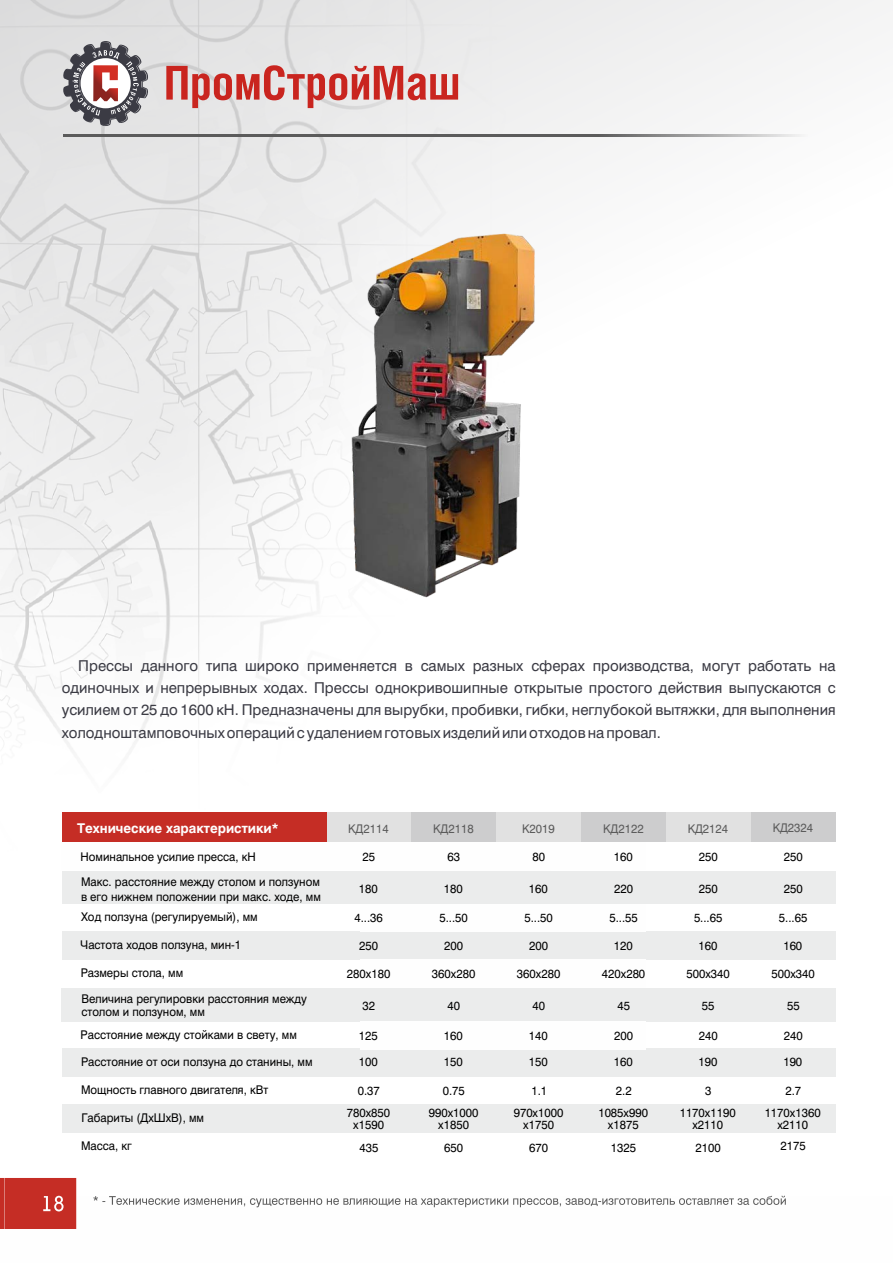
<style>
.page{position:relative;width:893px;height:1263px;background:#fff}
.page>*{position:absolute;margin:0;border:0;box-sizing:border-box;transform-origin:0 0}
.t1{font:15px/22.4px "Swiss 721 BT";color:#3b3b44;text-align:justify}
.t2{font:700 13.5px "Swiss 721 BT";color:#fefefe}
.t3{font:12px/12.5px "Swiss 721 BT";color:#000;text-align:center;scale:.96 1}
.t4{font:12px "Swiss 721 BT";color:#5b5b5b;scale:.96 1}
</style>
<div class="page">
<img style="left:0;top:0;width:893px;height:1196px">
<hr style="left:63px;top:134px;width:744px;height:2px;background:#5b5b5b">
<div style="left:0;top:1178px;width:76px;height:51px;background:#c52d25"></div>
<svg style="left:93px;top:1196px;width:693px;height:11px"></svg>
<div style="left:62px;top:988px;width:298px;height:33px;background:#ebecec"></div>
<div style="left:360px;top:988px;width:95px;height:33px;background:#ebecec"></div>
<div style="left:455px;top:988px;width:95px;height:33px;background:#ebecec"></div>
<div style="left:550px;top:988px;width:95px;height:33px;background:#ebecec"></div>
<div style="left:645px;top:988px;width:96px;height:33px;background:#ebecec"></div>
<div style="left:741px;top:988px;width:95px;height:33px;background:#ebecec"></div>
<div style="left:62px;top:932px;width:774px;height:28px;background:#ebecec"></div>
<div style="left:62px;top:1105px;width:774px;height:28px;background:#ebecec"></div>
<div style="left:62px;top:1049px;width:774px;height:28px;background:#ebecec"></div>
<div style="left:62px;top:842px;width:303px;height:28px;background:#fefefe"></div>
<div style="left:360px;top:842px;width:95px;height:28px;background:#fefefe"></div>
<div style="left:360px;top:903px;width:95px;height:29px;background:#fefefe"></div>
<div style="left:360px;top:960px;width:95px;height:28px;background:#fefefe"></div>
<div style="left:360px;top:1021px;width:95px;height:28px;background:#fefefe"></div>
<div style="left:455px;top:842px;width:95px;height:28px;background:#fefefe"></div>
<div style="left:455px;top:903px;width:95px;height:29px;background:#fefefe"></div>
<div style="left:455px;top:960px;width:95px;height:28px;background:#fefefe"></div>
<div style="left:455px;top:1021px;width:95px;height:28px;background:#fefefe"></div>
<div style="left:550px;top:842px;width:95px;height:28px;background:#fefefe"></div>
<div style="left:550px;top:903px;width:95px;height:29px;background:#fefefe"></div>
<div style="left:550px;top:960px;width:95px;height:28px;background:#fefefe"></div>
<div style="left:550px;top:1021px;width:95px;height:28px;background:#fefefe"></div>
<div style="left:411px;top:812px;width:85px;height:30px;background:#cdcdce"></div>
<div style="left:581px;top:812px;width:85px;height:30px;background:#cdcdce"></div>
<div style="left:496px;top:812px;width:85px;height:30px;background:#e1e1e1"></div>
<div style="left:666px;top:812px;width:85px;height:30px;background:#e1e1e1"></div>
<div style="left:326px;top:812px;width:85px;height:30px;background:#e1e1e1"></div>
<div style="left:62px;top:812px;width:264px;height:30px;background:#c52d25"></div>
<img style="left:304px;top:232px;width:274px;height:366px">
<div style="left:751px;top:812px;width:85px;height:30px;background:#cdcdce"></div>
<div style="left:62px;top:871px;width:774px;height:32px;background:#ebecec"></div>
<svg style="left:166px;top:65px;width:292px;height:43px"></svg>
<svg style="left:63px;top:41px;width:86px;height:85px"></svg>
<p class="t1" style="left:62px;top:655px;width:775px;text-indent:17px">Прессы данного типа широко применяется в самых разных сферах производства, могут работать на одиночных и непрерывных ходах. Прессы однокривошипные открытые простого действия выпускаются с усилием от 25 до 1600 кН. Предназначены для вырубки, пробивки, гибки, неглубокой вытяжки, для выполнения холодноштамповочных операций с удалением готовых изделий или отходов на провал.</p>
<p class="t2" style="left:77px;top:823px;width:203px">Технические характеристики*</p>
<p class="t4" style="left:348px;top:823px;width:44px">КД2114</p>
<p class="t4" style="left:433px;top:823px;width:44px">КД2118</p>
<p class="t4" style="left:522px;top:823px;width:35px">К2019</p>
<p class="t4" style="left:603px;top:823px;width:44px">КД2122</p>
<p class="t4" style="left:688px;top:823px;width:44px">КД2124</p>
<p class="t4" style="left:773px;top:822px;width:44px">КД2324</p>
<p class="t3" style="left:81px;top:851px;width:184px">Номинальное усилие пресса, кН</p>
<p class="t3" style="left:362px;top:851px;width:15px">25</p>
<p class="t3" style="left:447px;top:851px;width:15px">63</p>
<p class="t3" style="left:532px;top:851px;width:15px">80</p>
<p class="t3" style="left:614px;top:851px;width:21px">160</p>
<p class="t3" style="left:699px;top:851px;width:21px">250</p>
<p class="t3" style="left:784px;top:851px;width:21px">250</p>
<p class="t3" style="left:81px;top:875px;width:251px;line-height:15.6px;text-align:left">Макс. расстояние между столом и ползуном в его нижнем положении при макс. ходе, мм</p>
<p class="t3" style="left:359px;top:883px;width:21px">180</p>
<p class="t3" style="left:444px;top:883px;width:21px">180</p>
<p class="t3" style="left:529px;top:883px;width:21px">160</p>
<p class="t3" style="left:614px;top:883px;width:21px">220</p>
<p class="t3" style="left:699px;top:883px;width:21px">250</p>
<p class="t3" style="left:784px;top:883px;width:21px">250</p>
<p class="t3" style="left:81px;top:911px;width:186px">Ход ползуна (регулируемый), мм</p>
<p class="t3" style="left:81px;top:939px;width:169px">Частота ходов ползуна, мин-1</p>
<p class="t3" style="left:81px;top:961px;width:237px;line-height:26px;text-align:left">Размеры стола, мм<br>Величина регулировки расстояния между</p>
<p class="t3" style="left:81px;top:1001px;width:227px;line-height:23px;text-align:left">столом и ползуном, мм<br>Расстояние между стойками в свету, мм</p>
<p class="t3" style="left:354px;top:913px;width:31px">4...36</p>
<p class="t3" style="left:359px;top:941px;width:21px">250</p>
<p class="t3" style="left:347px;top:969px;width:47px">280x180</p>
<p class="t3" style="left:363px;top:1000px;width:15px">32</p>
<p class="t3" style="left:359px;top:1030px;width:21px">125</p>
<p class="t3" style="left:439px;top:913px;width:31px">5...50</p>
<p class="t3" style="left:444px;top:941px;width:21px">200</p>
<p class="t3" style="left:432px;top:969px;width:47px">360x280</p>
<p class="t3" style="left:447px;top:1000px;width:15px">40</p>
<p class="t3" style="left:444px;top:1030px;width:21px">160</p>
<p class="t3" style="left:524px;top:913px;width:31px">5...50</p>
<p class="t3" style="left:529px;top:941px;width:21px">200</p>
<p class="t3" style="left:517px;top:969px;width:47px">360x280</p>
<p class="t3" style="left:532px;top:1000px;width:15px">40</p>
<p class="t3" style="left:529px;top:1030px;width:21px">140</p>
<p class="t3" style="left:609px;top:913px;width:31px">5...55</p>
<p class="t3" style="left:614px;top:941px;width:21px">120</p>
<p class="t3" style="left:602px;top:969px;width:47px">420x280</p>
<p class="t3" style="left:617px;top:1000px;width:15px">45</p>
<p class="t3" style="left:614px;top:1030px;width:21px">200</p>
<p class="t3" style="left:694px;top:913px;width:31px">5...65</p>
<p class="t3" style="left:698px;top:941px;width:21px">160</p>
<p class="t3" style="left:686px;top:969px;width:47px">500x340</p>
<p class="t3" style="left:702px;top:1000px;width:15px">55</p>
<p class="t3" style="left:699px;top:1030px;width:21px">240</p>
<p class="t3" style="left:779px;top:913px;width:31px">5...65</p>
<p class="t3" style="left:783px;top:941px;width:21px">160</p>
<p class="t3" style="left:771px;top:969px;width:47px">500x340</p>
<p class="t3" style="left:787px;top:1000px;width:15px">55</p>
<p class="t3" style="left:784px;top:1030px;width:21px">240</p>
<p class="t3" style="left:81px;top:1057px;width:243px">Расстояние от оси ползуна до станины, мм</p>
<p class="t3" style="left:359px;top:1057px;width:21px">100</p>
<p class="t3" style="left:444px;top:1057px;width:21px">150</p>
<p class="t3" style="left:529px;top:1057px;width:21px">150</p>
<p class="t3" style="left:614px;top:1057px;width:21px">160</p>
<p class="t3" style="left:698px;top:1057px;width:21px">190</p>
<p class="t3" style="left:783px;top:1057px;width:21px">190</p>
<p class="t3" style="left:81px;top:1085px;width:197px">Мощность главного двигателя, кВт</p>
<p class="t3" style="left:358px;top:1086px;width:25px">0.37</p>
<p class="t3" style="left:443px;top:1086px;width:25px">0.75</p>
<p class="t3" style="left:531px;top:1086px;width:18px">1.1</p>
<p class="t3" style="left:616px;top:1086px;width:18px">2.2</p>
<p class="t3" style="left:705px;top:1086px;width:8px">3</p>
<p class="t3" style="left:785px;top:1086px;width:18px">2.7</p>
<p class="t3" style="left:81px;top:1113px;width:129px">Габариты (ДхШхВ), мм</p>
<p class="t3" style="left:81px;top:1141px;width:54px">Масса, кг</p>
<p class="t3" style="left:347px;top:1107px;width:47px">780x850 x1590</p>
<p class="t3" style="left:359px;top:1142px;width:21px">435</p>
<p class="t3" style="left:429px;top:1107px;width:53px">990x1000 x1850</p>
<p class="t3" style="left:444px;top:1142px;width:21px">650</p>
<p class="t3" style="left:514px;top:1107px;width:53px">970x1000 x1750</p>
<p class="t3" style="left:529px;top:1142px;width:21px">670</p>
<p class="t3" style="left:598px;top:1107px;width:53px">1085x990 x1875</p>
<p class="t3" style="left:611px;top:1142px;width:28px">1325</p>
<p class="t3" style="left:680px;top:1107px;width:60px">1170x1190 x2110</p>
<p class="t3" style="left:696px;top:1142px;width:28px">2100</p>
<p class="t3" style="left:765px;top:1107px;width:60px">1170x1360 x2110</p>
<p class="t3" style="left:781px;top:1141px;width:28px">2175</p>
</div>
